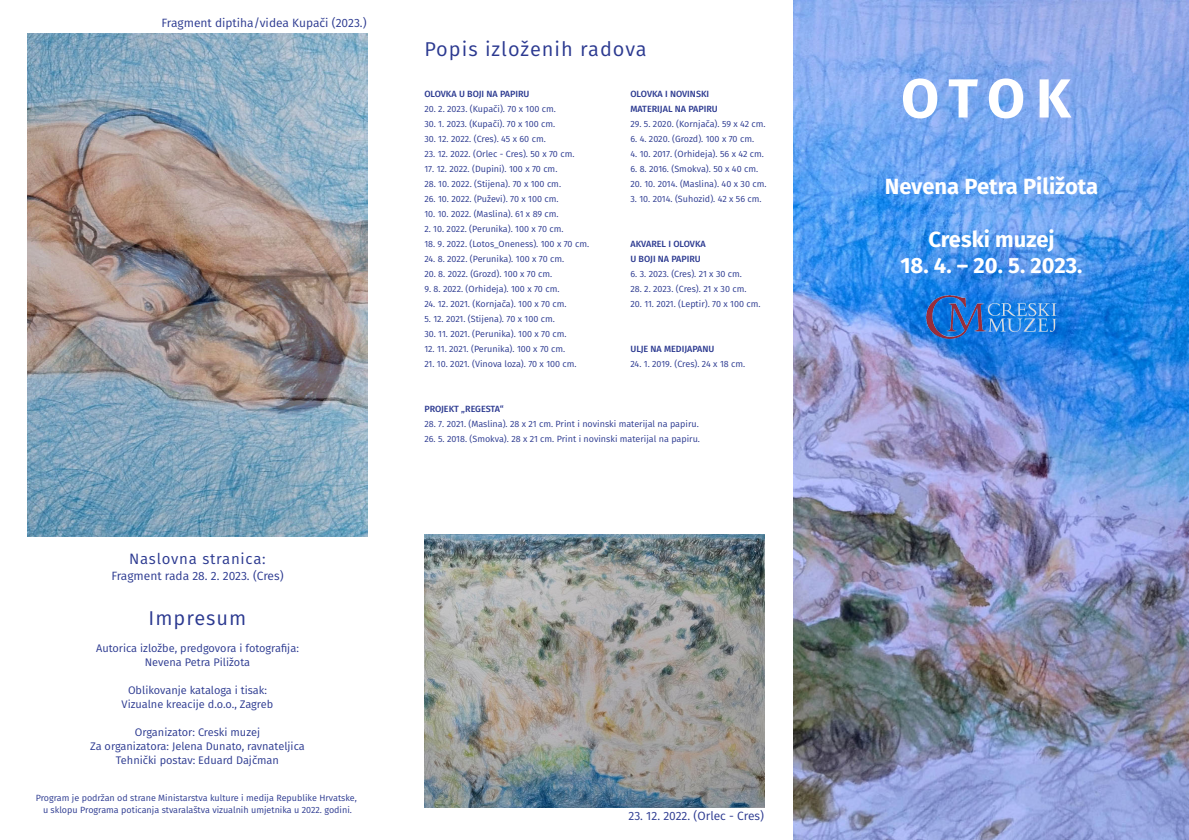
<style>
.page{position:relative;width:1189px;height:840px;background:#fff}
.page>*{position:absolute;margin:0;border:0;box-sizing:border-box;transform-origin:0 0}
.t1{font:700 55px "Fira Sans";color:#fff}
.t2{font:700 22px "Fira Sans";color:#fff}
.t3{font:20px "Fira Sans";letter-spacing:.05em;color:#2b3990}
.t4{font:15px "Fira Sans";letter-spacing:.05em;color:#2b3990}
.t5{font:12px "Fira Sans";color:#2b3990}
.t6{font:11px/14px "Fira Sans";color:#2b3990;text-align:center}
.t7{font:9px/12px "Fira Sans";color:#2b3990;text-align:center}
.t8{font:500 9px/15px "Fira Sans";color:#2b3990}
</style>
<div class="page">
<img style="left:28px;top:33px;width:339px;height:504px">
<img style="left:793px;top:0;width:396px;height:840px">
<img style="left:424px;top:535px;width:340px;height:273px">
<img style="left:926px;top:296px;width:130px;height:42px">
<h3 class="t5" style="left:161px;top:14px;width:207px">Fragment diptiha/videa Kupači (2023.)</h3>
<h3 class="t4" style="left:129px;top:547px;width:138px">Naslovna stranica:</h3>
<h3 class="t5" style="left:111px;top:567px;width:174px">Fragment rada 28. 2. 2023. (Cres)</h3>
<h3 class="t3" style="left:149px;top:603px;width:99px">Impresum</h3>
<p class="t6" style="left:96px;top:641px;width:204px">Autorica izložbe, predgovora i fotografija:<br>Nevena Petra Piližota</p>
<p class="t6" style="left:122px;top:683px;width:153px">Oblikovanje kataloga i tisak:<br>Vizualne kreacije d.o.o., Zagreb</p>
<p class="t6" style="left:90px;top:725px;width:216px">Organizator: Creski muzej<br>Za organizatora: Jelena Dunato, ravnateljica<br>Tehnički postav: Eduard Dajčman</p>
<p class="t7" style="left:36px;top:791px;width:323px">Program je podržan od strane Ministarstva kulture i medija Republike Hrvatske, u sklopu Programa poticanja stvaralaštva vizualnih umjetnika u 2022. godini.</p>
<h3 class="t3" style="left:424px;top:34px;width:224px">Popis izloženih radova</h3>
<p class="t8" style="left:424px;top:86px;width:106px">OLOVKA U BOJI NA PAPIRU</p>
<p class="t7" style="left:424px;top:103px;width:133px">20. 2. 2023. (Kupači). 70 x 100 cm.</p>
<p class="t7" style="left:424px;top:118px;width:132px">30. 1. 2023. (Kupači). 70 x 100 cm.</p>
<p class="t7" style="left:424px;top:133px;width:123px">30. 12. 2022. (Cres). 45 x 60 cm.</p>
<p class="t7" style="left:424px;top:148px;width:152px">23. 12. 2022. (Orlec - Cres). 50 x 70 cm.</p>
<p class="t7" style="left:424px;top:163px;width:135px">17. 12. 2022. (Dupini). 100 x 70 cm.</p>
<p class="t7" style="left:424px;top:178px;width:138px">28. 10. 2022. (Stijena). 70 x 100 cm.</p>
<p class="t7" style="left:424px;top:193px;width:136px">26. 10. 2022. (Puževi). 70 x 100 cm.</p>
<p class="t7" style="left:424px;top:208px;width:136px">10. 10. 2022. (Maslina). 61 x 89 cm.</p>
<p class="t7" style="left:424px;top:223px;width:141px">2. 10. 2022. (Perunika). 100 x 70 cm.</p>
<p class="t7" style="left:424px;top:238px;width:166px">18. 9. 2022. (Lotos_Oneness). 100 x 70 cm.</p>
<p class="t7" style="left:424px;top:253px;width:141px">24. 8. 2022. (Perunika). 100 x 70 cm.</p>
<p class="t7" style="left:424px;top:268px;width:129px">20. 8. 2022. (Grozd). 100 x 70 cm.</p>
<p class="t7" style="left:424px;top:283px;width:137px">9. 8. 2022. (Orhideja). 100 x 70 cm.</p>
<p class="t7" style="left:424px;top:298px;width:144px">24. 12. 2021. (Kornjača). 100 x 70 cm.</p>
<p class="t7" style="left:424px;top:313px;width:132px">5. 12. 2021. (Stijena). 70 x 100 cm.</p>
<p class="t7" style="left:424px;top:328px;width:144px">30. 11. 2021. (Perunika). 100 x 70 cm.</p>
<p class="t7" style="left:424px;top:343px;width:142px">12. 11. 2021. (Perunika). 100 x 70 cm.</p>
<p class="t7" style="left:424px;top:358px;width:154px">21. 10. 2021. (Vinova loza). 70 x 100 cm.</p>
<p class="t8" style="left:424px;top:401px;width:81px">PROJEKT „REGESTA“</p>
<p class="t7" style="left:424px;top:418px;width:276px">28. 7. 2021. (Maslina). 28 x 21 cm. Print i novinski materijal na papiru.</p>
<p class="t7" style="left:424px;top:433px;width:277px">26. 5. 2018. (Smokva). 28 x 21 cm. Print i novinski materijal na papiru.</p>
<p class="t8" style="left:630px;top:86px;width:89px">OLOVKA I NOVINSKI<br>MATERIJAL NA PAPIRU</p>
<p class="t7" style="left:630px;top:118px;width:137px">29. 5. 2020. (Kornjača). 59 x 42 cm.</p>
<p class="t7" style="left:630px;top:133px;width:125px">6. 4. 2020. (Grozd). 100 x 70 cm.</p>
<p class="t7" style="left:630px;top:148px;width:135px">4. 10. 2017. (Orhideja). 56 x 42 cm.</p>
<p class="t7" style="left:630px;top:163px;width:129px">6. 8. 2016. (Smokva). 50 x 40 cm.</p>
<p class="t7" style="left:630px;top:178px;width:138px">20. 10. 2014. (Maslina). 40 x 30 cm.</p>
<p class="t7" style="left:630px;top:193px;width:133px">3. 10. 2014. (Suhozid). 42 x 56 cm.</p>
<p class="t8" style="left:630px;top:236px;width:77px">AKVAREL I OLOVKA<br>U BOJI NA PAPIRU</p>
<p class="t7" style="left:630px;top:268px;width:113px">6. 3. 2023. (Cres). 21 x 30 cm.</p>
<p class="t7" style="left:630px;top:283px;width:118px">28. 2. 2023. (Cres). 21 x 30 cm.</p>
<p class="t7" style="left:630px;top:298px;width:132px">20. 11. 2021. (Leptir). 70 x 100 cm.</p>
<p class="t8" style="left:630px;top:341px;width:85px">ULJE NA MEDIJAPANU</p>
<p class="t7" style="left:630px;top:358px;width:116px">24. 1. 2019. (Cres). 24 x 18 cm.</p>
<h3 class="t5" style="left:628px;top:807px;width:137px">23. 12. 2022. (Orlec - Cres)</h3>
<h1 class="t1" style="left:901px;top:52px;width:171px">OTOK</h1>
<h2 class="t2" style="left:884px;top:168px;width:215px">Nevena Petra Piližota</h2>
<h2 class="t2" style="left:928px;top:220px;width:128px">Creski muzej</h2>
<h2 class="t2" style="left:900px;top:247px;width:184px">18. 4. – 20. 5. 2023.</h2>
</div>
